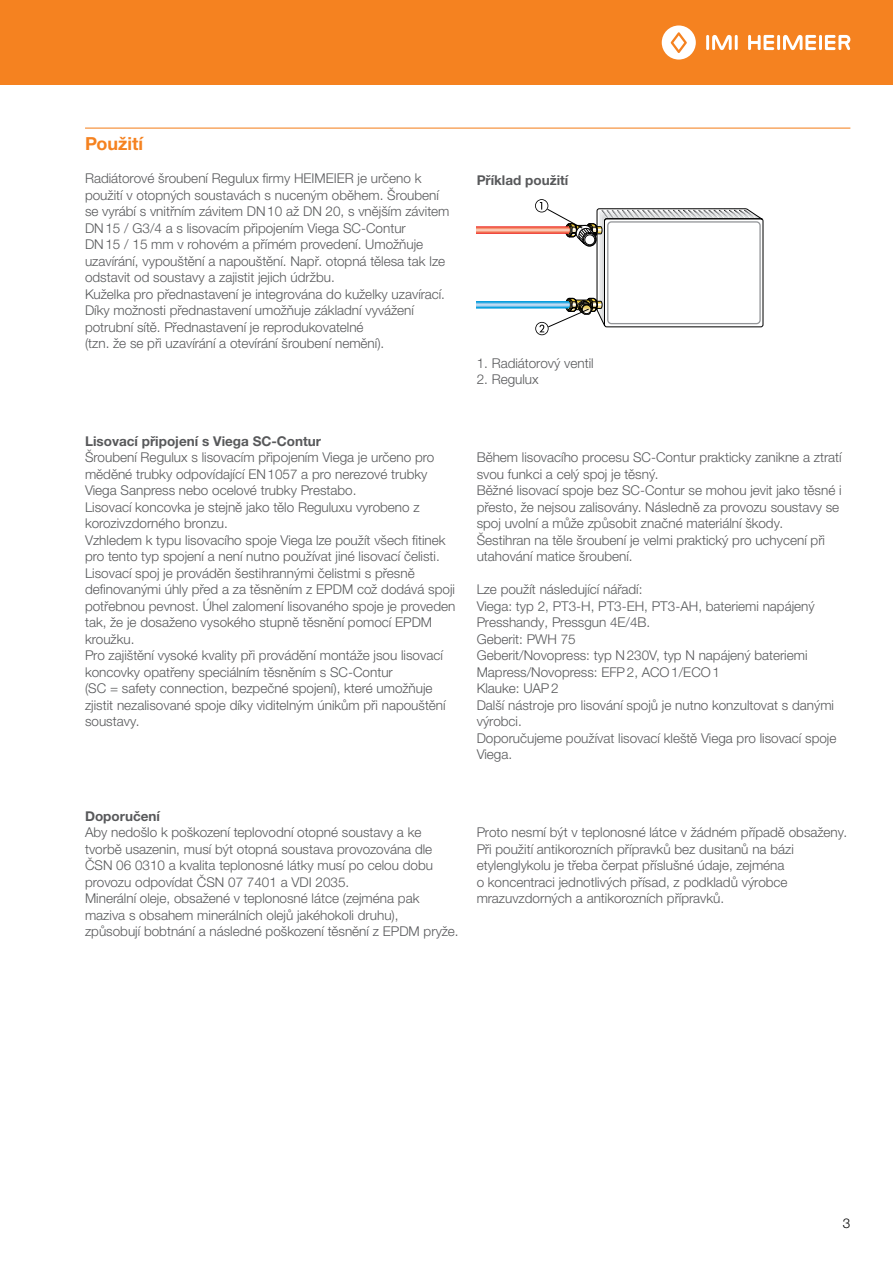
<style>
.page{position:relative;width:893px;height:1263px;background:#fff}
.page>*{position:absolute;margin:0;border:0;box-sizing:border-box;transform-origin:0 0}
.t1{font:700 18px "Helvetica Neue LTW1 G";color:#f58220}
.t2{font:300 13.5px/16.5px "Helvetica Neue LTW1 G";color:#58595b}
.t3{font:700 13.5px "Helvetica Neue LTW1 G";color:#58595b}
.t4{font:300 13.5px "Helvetica Neue LTW1 G";color:#000}
</style>
<div class="page">
<div style="left:0;top:0;width:893px;height:85px;background:#f58220"></div>
<hr style="left:706px;top:35px;width:3px;height:15px;background:#fff">
<hr style="left:735px;top:35px;width:3px;height:15px;background:#fff">
<svg style="left:712px;top:35px;width:20px;height:15px"></svg>
<svg style="left:662px;top:25px;width:34px;height:35px"></svg>
<hr style="left:777px;top:35px;width:3px;height:15px;background:#fff">
<svg style="left:748px;top:35px;width:26px;height:15px"></svg>
<hr style="left:819px;top:35px;width:3px;height:15px;background:#fff">
<svg style="left:783px;top:35px;width:33px;height:15px"></svg>
<svg style="left:825px;top:35px;width:25px;height:15px"></svg>
<hr style="left:85px;top:128px;width:765px;height:1px;background:#f58220">
<svg style="left:477px;top:199px;width:286px;height:137px"></svg>
<h1 class="t1" style="left:85px;top:132px;width:60px">Použití</h1>
<p class="t2" style="left:85px;top:170px;width:366px">Radiátorové šroubení Regulux firmy HEIMEIER je určeno k použití v otopných soustavách s nuceným oběhem. Šroubení se vyrábí s vnitřním závitem DN10 až DN 20, s vnějším závitem DN15 / G3/4 a s lisovacím připojením Viega SC-Contur<br>DN15 / 15 mm v rohovém a přímém provedení. Umožňuje uzavírání, vypouštění a napouštění. Např. otopná tělesa tak lze odstavit od soustavy a zajistit jejich údržbu.<br>Kuželka pro přednastavení je integrována do kuželky uzavírací.<br>Díky možnosti přednastavení umožňuje základní vyvážení potrubní sítě. Přednastavení je reprodukovatelné<br>(tzn. že se při uzavírání a otevírání šroubení nemění).</p>
<p class="t3" style="left:477px;top:172px;width:93px">Příklad použití</p>
<p class="t2" style="left:477px;top:355px;width:119px">1. Radiátorový ventil</p>
<p class="t2" style="left:477px;top:371px;width:64px">2. Regulux</p>
<p class="t3" style="left:85px;top:433px;width:238px">Lisovací připojení s Viega SC-Contur</p>
<p class="t2" style="left:85px;top:449px;width:372px">Šroubení Regulux s lisovacím připojením Viega je určeno pro měděné trubky odpovídající EN1057 a pro nerezové trubky Viega Sanpress nebo ocelové trubky Prestabo.<br>Lisovací koncovka je stejně jako tělo Reguluxu vyrobeno z korozivzdorného bronzu.<br>Vzhledem k typu lisovacího spoje Viega lze použít všech fitinek pro tento typ spojení a není nutno používat jiné lisovací čelisti.<br>Lisovací spoj je prováděn šestihrannými čelistmi s přesně definovanými úhly před a za těsněním z EPDM což dodává spoji potřebnou pevnost. Úhel zalomení lisovaného spoje je proveden tak, že je dosaženo vysokého stupně těsnění pomocí EPDM kroužku.<br>Pro zajištění vysoké kvality při provádění montáže jsou lisovací koncovky opatřeny speciálním těsněním s SC-Contur<br>(SC = safety connection, bezpečné spojení), které umožňuje zjistit nezalisované spoje díky viditelným únikům při napouštění soustavy.</p>
<p class="t2" style="left:477px;top:449px;width:366px">Během lisovacího procesu SC-Contur prakticky zanikne a ztratí svou funkci a celý spoj je těsný.<br>Běžné lisovací spoje bez SC-Contur se mohou jevit jako těsné i přesto, že nejsou zalisovány. Následně za provozu soustavy se spoj uvolní a může způsobit značné materiální škody.<br>Šestihran na těle šroubení je velmi praktický pro uchycení při utahování matice šroubení.</p>
<p class="t2" style="left:477px;top:581px;width:361px">Lze použít následující nářadí:<br>Viega: typ 2, PT3-H, PT3-EH, PT3-AH, bateriemi napájený Presshandy, Pressgun 4E/4B.<br>Geberit: PWH 75<br>Geberit/Novopress: typ N230V, typ N napájený bateriemi Mapress/Novopress: EFP2, ACO1/ECO1<br>Klauke: UAP2<br>Další nástroje pro lisování spojů je nutno konzultovat s danými výrobci.<br>Doporučujeme používat lisovací kleště Viega pro lisovací spoje Viega.</p>
<p class="t3" style="left:85px;top:808px;width:76px">Doporučení</p>
<p class="t2" style="left:85px;top:824px;width:375px">Aby nedošlo k poškození teplovodní otopné soustavy a ke tvorbě usazenin, musí být otopná soustava provozována dle ČSN 06 0310 a kvalita teplonosné látky musí po celou dobu provozu odpovídat ČSN 07 7401 a VDI 2035.<br>Minerální oleje, obsažené v teplonosné látce (zejména pak maziva s obsahem minerálních olejů jakéhokoli druhu),<br>způsobují bobtnání a následné poškození těsnění z EPDM pryže.</p>
<p class="t2" style="left:477px;top:824px;width:372px">Proto nesmí být v teplonosné látce v žádném případě obsaženy.<br>Při použití antikorozních přípravků bez dusitanů na bázi etylenglykolu je třeba čerpat příslušné údaje, zejména<br>o koncentraci jednotlivých přísad, z podkladů výrobce mrazuvzdorných a antikorozních přípravků.</p>
<p class="t4" style="left:843px;top:1215px;width:9px">3</p>
</div>
